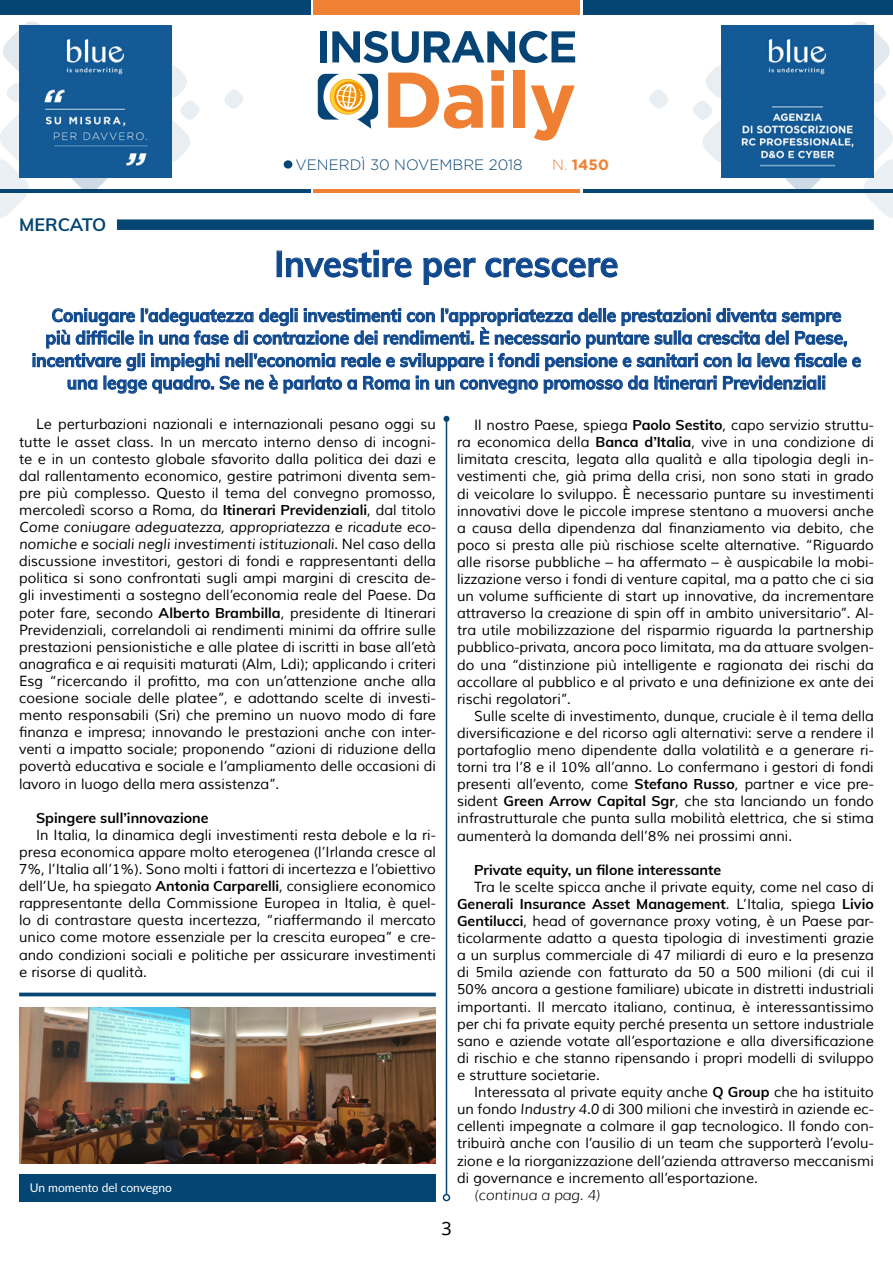
<style>
.page{position:relative;width:893px;height:1263px;background:#fff}
.page>*{position:absolute;margin:0;border:0;box-sizing:border-box;transform-origin:0 0}
.t1{font:700 36px "Muli";color:#0f488c;scale:.95 1}
.t2{font:700 18px/22.5px "Muli";color:#0f488c;text-align:center;scale:.95 1}
.t3{font:700 18px "Muli";letter-spacing:-.01em;color:#054573}
.t4{font:18px "Noto Sans";color:#000}
.t5{font:300 15px "Gotham";color:#054573}
.t6{font:700 15px "Gotham";color:#f08033}
.t7{font:14.25px/17.1px "Muli";color:#000;text-align:justify}
.t8{font:700 14.25px "Muli";color:#000}
.t9{font:italic 300 14.25px "Muli";color:#000}
.t10{font:12px "Lato";color:#fff}
.s1{font-weight:300}
.s2{font-weight:700}
.s3{font-style:italic}
</style>
<div class="page">
<div style="left:0;top:0;width:310px;height:15px;background:#054573"></div>
<div style="left:313px;top:0;width:266px;height:15px;background:#f08033"></div>
<hr style="left:0;top:189px;width:310px;height:3px;background:#054573">
<hr style="left:313px;top:189px;width:266px;height:3px;background:#f08033">
<div style="left:284px;top:160px;width:8px;height:9px;background:#054573;border-radius:50%"></div>
<svg style="left:649px;top:90px;width:19px;height:19px"></svg>
<svg style="left:224px;top:90px;width:20px;height:19px"></svg>
<svg style="left:691px;top:21px;width:202px;height:197px"></svg>
<svg style="left:0;top:21px;width:202px;height:202px"></svg>
<svg style="left:318px;top:74px;width:60px;height:55px"></svg>
<svg style="left:388px;top:73px;width:95px;height:56px"></svg>
<svg style="left:491px;top:70px;width:13px;height:58px"></svg>
<div style="left:513px;top:70px;width:12px;height:58px;background:#ef7f32"></div>
<svg style="left:531px;top:85px;width:44px;height:56px"></svg>
<div style="left:320px;top:31px;width:6px;height:31px;background:#054474"></div>
<svg style="left:332px;top:31px;width:243px;height:32px"></svg>
<hr style="left:583px;top:189px;width:310px;height:3px;background:#054573">
<div style="left:583px;top:0;width:310px;height:15px;background:#054573"></div>
<img style="left:19px;top:26px;width:152px;height:152px">
<img style="left:721px;top:26px;width:153px;height:152px">
<hr style="left:446px;top:419px;width:1px;height:775px;background:#054573">
<svg style="left:443px;top:416px;width:6px;height:6px"></svg>
<div style="left:443px;top:1194px;width:7px;height:7px;border:2px solid #054573;border-radius:50%"></div>
<div style="left:117px;top:219px;width:757px;height:11px;background:#054573"></div>
<hr style="left:19px;top:993px;width:417px;height:3px;background:#054573">
<img style="left:19px;top:1007px;width:417px;height:156px">
<div style="left:277px;top:251px;width:5px;height:26px;border:1px solid #0f488c"></div>
<svg style="left:285px;top:250px;width:127px;height:28px"></svg>
<svg style="left:423px;top:257px;width:53px;height:28px"></svg>
<svg style="left:485px;top:257px;width:133px;height:21px"></svg>
<svg style="left:33px;top:308px;width:828px;height:86px"></svg>
<div style="left:19px;top:1174px;width:417px;height:27px;background:#054573"></div>
<p class="t3" style="left:19px;top:211px;width:89px">MERCATO</p>
<p class="t5" style="left:296px;top:157px;width:229px">VENERDÌ 30 NOVEMBRE 2018</p>
<p class="t6" style="left:552px;top:156px;width:58px"><span class="s1">N.</span> 1450</p>
<h1 class="t1" style="left:274px;top:237px;width:364px">Investire per crescere</h1>
<p class="t2" style="left:32px;top:303px;width:874px">Coniugare l’adeguatezza degli investimenti con l’appropriatezza delle prestazioni diventa sempre<br>più difficile in una fase di contrazione dei rendimenti. È necessario puntare sulla crescita del Paese, incentivare gli impieghi nell’economia reale e sviluppare i fondi pensione e sanitari con la leva fiscale e una legge quadro. Se ne è parlato a Roma in un convegno promosso da Itinerari Previdenziali</p>
<p class="t7" style="left:19px;top:416px;width:418px;text-indent:17px">Le perturbazioni nazionali e internazionali pesano oggi su tutte le asset class. In un mercato interno denso di incogni&shy;te e in un contesto globale sfavorito dalla politica dei dazi e dal rallentamento economico, gestire patrimoni diventa sem&shy;pre più complesso. Questo il tema del convegno promosso, mercoledì scorso a Roma, da <span class="s2">Itinerari Previdenziali</span>, dal titolo <span class="s3">Come coniugare adeguatezza, appropriatezza e ricadute eco&shy;nomiche e sociali negli investimenti istituzionali</span>. Nel caso della discussione investitori, gestori di fondi e rappresentanti della politica si sono confrontati sugli ampi margini di crescita de&shy;gli investimenti a sostegno dell’economia reale del Paese. Da poter fare, secondo <span class="s2">Alberto Brambilla</span>, presidente di Itinerari Previdenziali, correlandoli ai rendimenti minimi da offrire sulle prestazioni pensionistiche e alle platee di iscritti in base all’età anagrafica e ai requisiti maturati (Alm, Ldi); applicando i criteri Esg “ricercando il profitto, ma con un’attenzione anche alla coesione sociale delle platee”, e adottando scelte di investi&shy;mento responsabili (Sri) che premino un nuovo modo di fare finanza e impresa; innovando le prestazioni anche con inter&shy;venti a impatto sociale; proponendo “azioni di riduzione della povertà educativa e sociale e l’ampliamento delle occasioni di lavoro in luogo della mera assistenza”.</p>
<p class="t8" style="left:36px;top:807px;width:174px">Spingere sull’innovazione</p>
<p class="t7" style="left:19px;top:827px;width:418px;text-indent:17px">In Italia, la dinamica degli investimenti resta debole e la ri&shy;presa economica appare molto eterogenea (l’Irlanda cresce al 7%, l’Italia all’1%). Sono molti i fattori di incertezza e l’obiettivo dell’Ue, ha spiegato <span class="s2">Antonia Carparelli</span>, consigliere economico rappresentante della Commissione Europea in Italia, è quel&shy;lo di contrastare questa incertezza, “riaffermando il mercato unico come motore essenziale per la crescita europea” e cre&shy;ando condizioni sociali e politiche per assicurare investimenti e risorse di qualità.</p>
<p class="t10" style="left:30px;top:1179px;width:144px">Un momento del convegno</p>
<p class="t7" style="left:457px;top:417px;width:418px;text-indent:17px">Il nostro Paese, spiega <span class="s2">Paolo Sestito</span>, capo servizio struttu&shy;ra economica della <span class="s2">Banca d’Italia</span>, vive in una condizione di limitata crescita, legata alla qualità e alla tipologia degli in&shy;vestimenti che, già prima della crisi, non sono stati in grado di veicolare lo sviluppo. È necessario puntare su investimenti innovativi dove le piccole imprese stentano a muoversi anche a causa della dipendenza dal finanziamento via debito, che poco si presta alle più rischiose scelte alternative. “Riguardo alle risorse pubbliche – ha affermato – è auspicabile la mobi&shy;lizzazione verso i fondi di venture capital, ma a patto che ci sia un volume sufficiente di start up innovative, da incrementare attraverso la creazione di spin off in ambito universitario”. Al&shy;tra utile mobilizzazione del risparmio riguarda la partnership pubblico-privata, ancora poco limitata, ma da attuare svolgen&shy;do una “distinzione più intelligente e ragionata dei rischi da accollare al pubblico e al privato e una definizione ex ante dei rischi regolatori”.</p>
<p class="t7" style="left:457px;top:708px;width:418px;text-indent:17px">Sulle scelte di investimento, dunque, cruciale è il tema della diversificazione e del ricorso agli alternativi: serve a rendere il portafoglio meno dipendente dalla volatilità e a generare ri&shy;torni tra l’8 e il 10% all’anno. Lo confermano i gestori di fondi presenti all’evento, come <span class="s2">Stefano Russo</span>, partner e vice pre&shy;sident <span class="s2">Green Arrow Capital Sgr</span>, che sta lanciando un fondo infrastrutturale che punta sulla mobilità elettrica, che si stima aumenterà la domanda dell’8% nei prossimi anni.</p>
<p class="t8" style="left:474px;top:859px;width:249px">Private equity, un filone interessante</p>
<p class="t7" style="left:457px;top:879px;width:418px;text-indent:17px">Tra le scelte spicca anche il private equity, come nel caso di <span class="s2">Generali Insurance Asset Management</span>. L’Italia, spiega <span class="s2">Livio Gentilucci</span>, head of governance proxy voting, è un Paese par&shy;ticolarmente adatto a questa tipologia di investimenti grazie a un surplus commerciale di 47 miliardi di euro e la presenza di 5mila aziende con fatturato da 50 a 500 milioni (di cui il 50% ancora a gestione familiare) ubicate in distretti industriali importanti. Il mercato italiano, continua, è interessantissimo per chi fa private equity perché presenta un settore industriale sano e aziende votate all’esportazione e alla diversificazione di rischio e che stanno ripensando i propri modelli di sviluppo e strutture societarie.</p>
<p class="t7" style="left:457px;top:1084px;width:418px;text-indent:17px">Interessata al private equity anche <span class="s2">Q Group</span> che ha istituito un fondo <span class="s3">Industry 4.0</span> di 300 milioni che investirà in aziende ec&shy;cellenti impegnate a colmare il gap tecnologico. Il fondo con&shy;tribuirà anche con l’ausilio di un team che supporterà l’evolu&shy;zione e la riorganizzazione dell’azienda attraverso meccanismi di governance e incremento all’esportazione.</p>
<p class="t9" style="left:474px;top:1186px;width:128px">(continua a pag. 4)</p>
<p class="t4" style="left:441px;top:1216px;width:12px">3</p>
</div>
